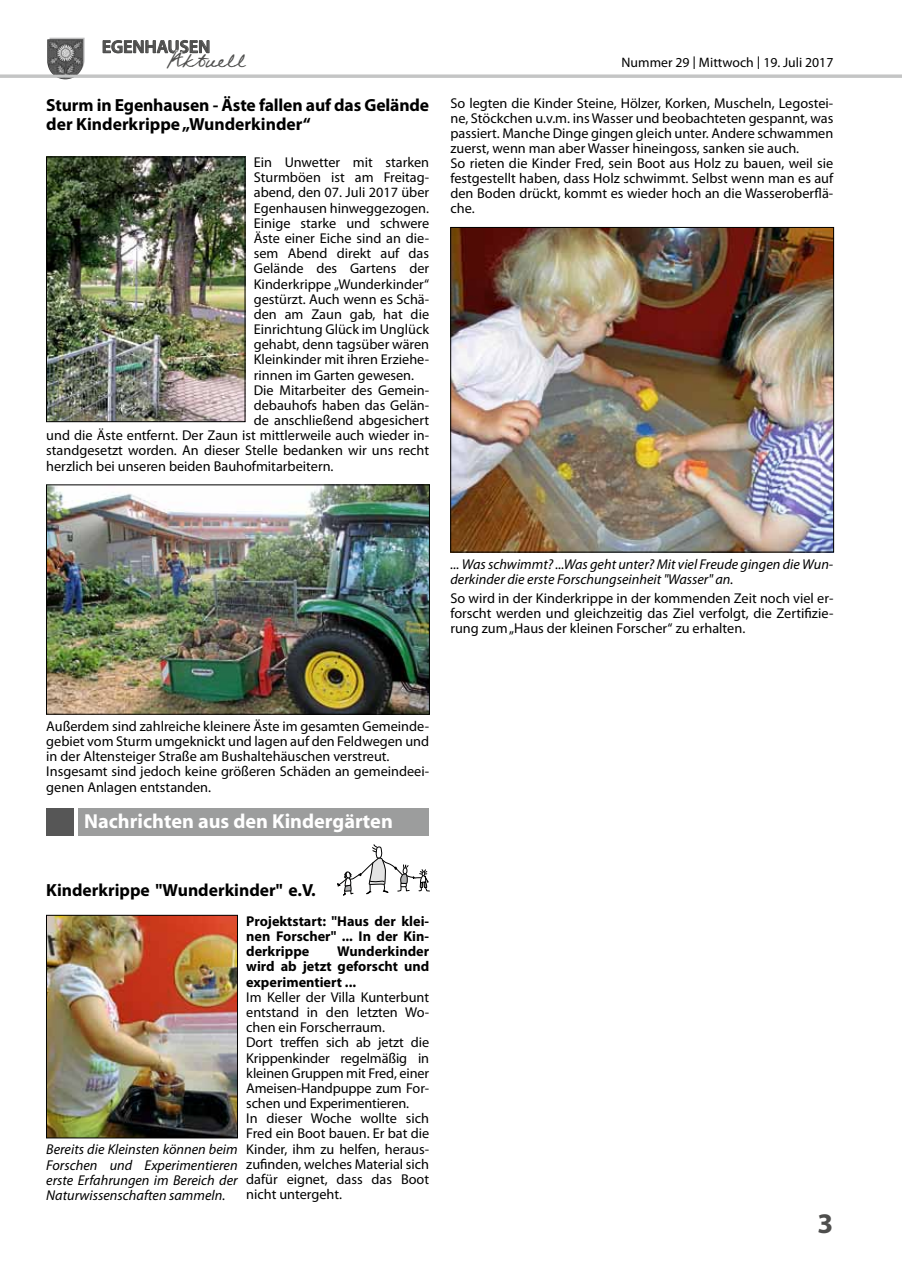
<style>
.page{position:relative;width:902px;height:1280px;background:#fff}
.page>*{position:absolute;margin:0;border:0;box-sizing:border-box;transform-origin:0 0}
.t1{font:700 28.5px "Myriad Pro";color:#4e4e4d}
.t2{font:22.95px "Federico Handwriting";color:#4e4e4d}
.t3{font:700 20.25px "Myriad";color:#fff}
.t4{font:600 18px "Myriad Pro";color:#4e4e4d}
.t5{font:700 17.55px/19.4px "Myriad Pro";color:#000}
.t6{font:14.25px/15.1px "Myriad Pro";color:#000}
.t7{font:italic 14.25px/15px "Myriad Pro";color:#000;text-align:justify}
.t8{font:700 14.25px/15.1px "Myriad Pro";color:#000;text-align:justify}
.t9{font:13.65px "Myriad Pro";color:#000}
.s1{font-family:"Lucida Sans"}
</style>
<div class="page">
<svg style="left:102px;top:40px;width:108px;height:14px"></svg>
<svg style="left:50px;top:38px;width:35px;height:37px"></svg>
<img style="left:47px;top:39px;width:36px;height:40px">
<hr style="left:0;top:75px;width:901px;height:3px;background:#c4c5c5">
<img style="left:48px;top:159px;width:195px;height:261px">
<div style="left:46px;top:157px;width:199px;height:265px;border:1px solid #000"></div>
<img style="left:48px;top:487px;width:379px;height:225px">
<div style="left:46px;top:485px;width:383px;height:229px;border:1px solid #000"></div>
<div style="left:79px;top:808px;width:350px;height:27px;background:#9c9d9d"></div>
<div style="left:46px;top:808px;width:28px;height:28px;background:#565656"></div>
<svg style="left:337px;top:844px;width:92px;height:52px"></svg>
<img style="left:48px;top:917px;width:188px;height:219px">
<div style="left:46px;top:915px;width:192px;height:223px;border:1px solid #000"></div>
<img style="left:452px;top:229px;width:379px;height:321px">
<div style="left:450px;top:227px;width:383px;height:325px;border:1px solid #000"></div>
<p class="t4" style="left:102px;top:35px;width:110px">EGENHAUSEN</p>
<h2 class="t2" style="left:167px;top:46px;width:80px">Aktuell</h2>
<p class="t5" style="left:46px;top:95px;width:384px">Sturm in Egenhausen - Äste fallen auf das Gelände der Kinderkrippe „Wunderkinder“</p>
<p class="t6" style="left:254px;top:155px;width:177px">Ein Unwetter mit starken</p>
<p class="t6" style="left:254px;top:170px;width:177px">Sturmböen ist am Freitag-</p>
<p class="t6" style="left:254px;top:185px;width:177px">abend, den 07. Juli 2017 über</p>
<p class="t6" style="left:254px;top:200px;width:177px">Egenhausen hinweggezogen.</p>
<p class="t6" style="left:254px;top:215px;width:177px">Einige starke und schwere</p>
<p class="t6" style="left:254px;top:230px;width:177px">Äste einer Eiche sind an die-</p>
<p class="t6" style="left:254px;top:246px;width:177px">sem Abend direkt auf das</p>
<p class="t6" style="left:254px;top:261px;width:177px">Gelände des Gartens der</p>
<p class="t6" style="left:254px;top:276px;width:177px">Kinderkrippe „Wunderkinder“</p>
<p class="t6" style="left:254px;top:291px;width:177px">gestürzt. Auch wenn es Schä-</p>
<p class="t6" style="left:254px;top:306px;width:177px">den am Zaun gab, hat die</p>
<p class="t6" style="left:254px;top:321px;width:177px">Einrichtung Glück im Unglück</p>
<p class="t6" style="left:254px;top:337px;width:177px">gehabt, denn tagsüber wären</p>
<p class="t6" style="left:254px;top:352px;width:177px">Kleinkinder mit ihren Erziehe-</p>
<p class="t6" style="left:254px;top:367px;width:162px">rinnen im Garten gewesen.</p>
<p class="t6" style="left:254px;top:382px;width:177px">Die Mitarbeiter des Gemein-</p>
<p class="t6" style="left:254px;top:397px;width:177px">debauhofs haben das Gelän-</p>
<p class="t6" style="left:254px;top:413px;width:177px">de anschließend abgesichert</p>
<p class="t6" style="left:46px;top:428px;width:384px">und die Äste entfernt. Der Zaun ist mittlerweile auch wieder in-</p>
<p class="t6" style="left:46px;top:443px;width:384px">standgesetzt worden. An dieser Stelle bedanken wir uns recht</p>
<p class="t6" style="left:46px;top:458px;width:289px">herzlich bei unseren beiden Bauhofmitarbeitern.</p>
<p class="t9" style="left:621px;top:54px;width:213px">Nummer 29 <span class="s1">|</span> Mittwoch <span class="s1">|</span> 19. Juli 2017</p>
<p class="t6" style="left:450px;top:96px;width:384px">So legten die Kinder Steine, Hölzer, Korken, Muscheln, Legostei&shy;ne, Stöckchen u.v.m. ins Wasser und beobachteten gespannt, was passiert. Manche Dinge gingen gleich unter. Andere schwammen zuerst, wenn man aber Wasser hineingoss, sanken sie auch.<br>So rieten die Kinder Fred, sein Boot aus Holz zu bauen, weil sie festgestellt haben, dass Holz schwimmt. Selbst wenn man es auf den Boden drückt, kommt es wieder hoch an die Wasseroberflä&shy;che.</p>
<p class="t7" style="left:450px;top:556px;width:384px">... Was schwimmt? ...Was geht unter? Mit viel Freude gingen die Wun&shy;derkinder die erste Forschungseinheit "Wasser" an.</p>
<p class="t6" style="left:450px;top:590px;width:384px;text-align:justify">So wird in der Kinderkrippe in der kommenden Zeit noch viel er&shy;forscht werden und gleichzeitig das Ziel verfolgt, die Zertifizie&shy;rung zum „Haus der kleinen Forscher“ zu erhalten.</p>
<p class="t6" style="left:46px;top:718px;width:384px">Außerdem sind zahlreiche kleinere Äste im gesamten Gemeinde&shy;gebiet vom Sturm umgeknickt und lagen auf den Feldwegen und in der Altensteiger Straße am Bushaltehäuschen verstreut.<br>Insgesamt sind jedoch keine größeren Schäden an gemeindeei&shy;genen Anlagen entstanden.</p>
<h3 class="t3" style="left:84px;top:811px;width:310px">Nachrichten aus den Kindergärten</h3>
<p class="t5" style="left:46px;top:880px;width:271px">Kinderkrippe "Wunderkinder" e.V.</p>
<p class="t7" style="left:46px;top:1142px;width:193px">Bereits die Kleinsten können beim Forschen und Experimentieren erste Erfahrungen im Bereich der Naturwissenschaften sammeln.</p>
<p class="t8" style="left:246px;top:913px;width:184px">Projektstart: "Haus der klei&shy;nen Forscher" ... In der Kin&shy;derkrippe</p>
<p class="t8" style="left:246px;top:943px;width:184px;text-indent:91px">Wunderkinder wird ab jetzt geforscht und experimentiert ...</p>
<p class="t6" style="left:246px;top:989px;width:184px">Im Keller der Villa Kunterbunt entstand in den letzten Wo&shy;chen ein Forscherraum.<br>Dort treffen sich ab jetzt die<br>Krippenkinder regelmäßig in kleinen Gruppen mit Fred, einer<br>Ameisen-Handpuppe zum For&shy;schen und Experimentieren.<br>In dieser Woche wollte sich<br>Fred ein Boot bauen. Er bat die<br>Kinder, ihm zu helfen, heraus&shy;zufinden, welches Material sich dafür eignet, dass das Boot nicht untergeht.</p>
<h1 class="t1" style="left:817px;top:1205px;width:17px">3</h1>
</div>
